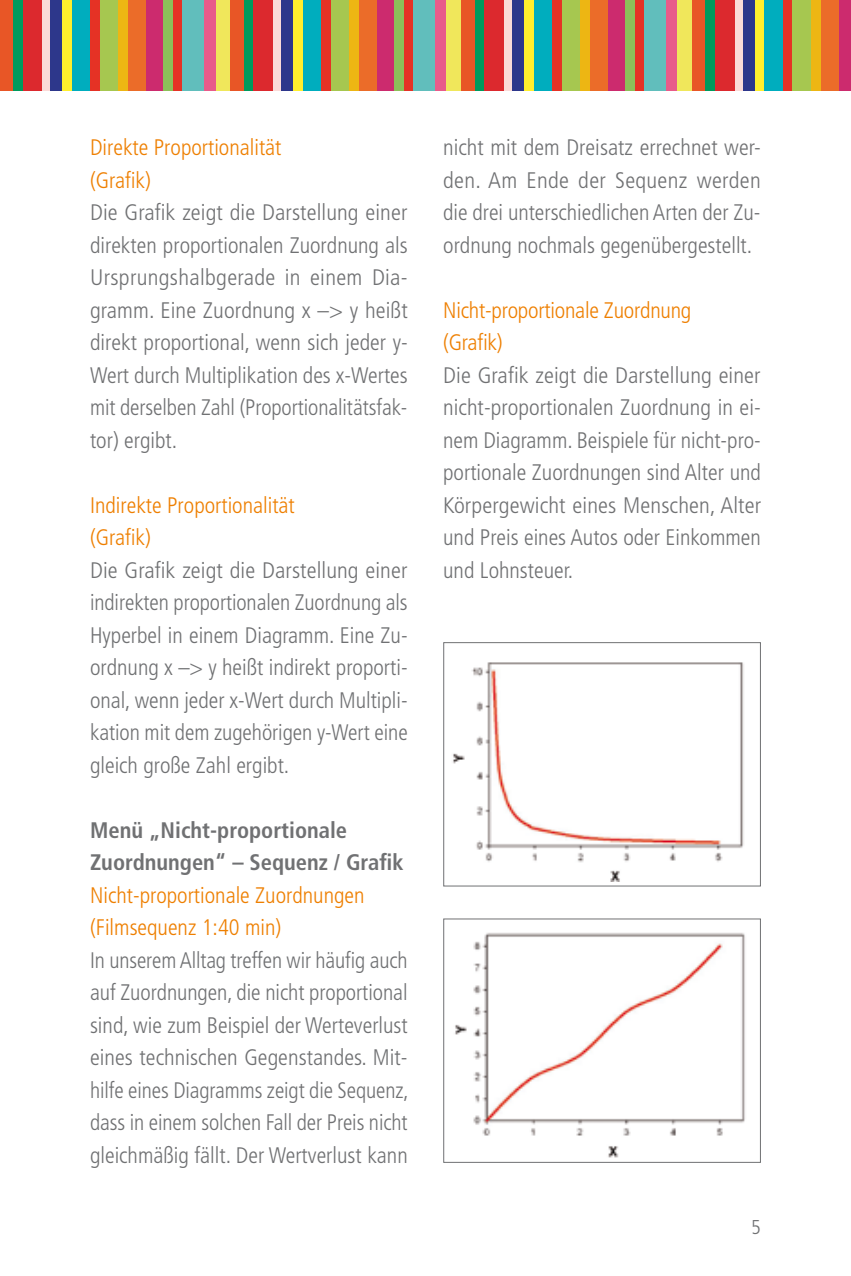
<style>
.page{position:relative;width:851px;height:1276px;background:#fff}
.page>*{position:absolute;margin:0;border:0;box-sizing:border-box;transform-origin:0 0}
.t1{font:300 condensed 22.5px/32.5px "Frutiger LT Std";color:#707173;text-align:justify}
.t2{font:300 condensed 22.5px/32.5px "Frutiger LT Std";color:#ee7f00}
.t3{font:700 condensed 22.5px/32.5px "Frutiger LT Std";color:#707173}
.t4{font:300 condensed 20px "Frutiger LT Std";color:#707173}
</style>
<div class="page">
<div style="left:0;top:0;width:13px;height:90px;background:#e85626"></div>
<div style="left:13px;top:0;width:10px;height:90px;background:#009a5d"></div>
<div style="left:23px;top:0;width:19px;height:90px;background:#dc292e"></div>
<div style="left:42px;top:0;width:9px;height:90px;background:#fbdbd8"></div>
<div style="left:51px;top:0;width:11px;height:90px;background:#2d378b"></div>
<div style="left:62px;top:0;width:10px;height:90px;background:#ffef2d"></div>
<div style="left:72px;top:0;width:18px;height:90px;background:#00adbe"></div>
<div style="left:90px;top:0;width:10px;height:90px;background:#e53225"></div>
<div style="left:100px;top:0;width:18px;height:90px;background:#a6c750"></div>
<div style="left:118px;top:0;width:10px;height:90px;background:#edb613"></div>
<div style="left:128px;top:0;width:18px;height:90px;background:#eb6c29"></div>
<div style="left:146px;top:0;width:17px;height:90px;background:#cc2b6e"></div>
<div style="left:163px;top:0;width:10px;height:90px;background:#8cbf59"></div>
<div style="left:173px;top:0;width:10px;height:90px;background:#e53225"></div>
<div style="left:183px;top:0;width:21px;height:90px;background:#61bebc"></div>
<div style="left:204px;top:0;width:11px;height:90px;background:#e85b8a"></div>
<div style="left:215px;top:0;width:15px;height:90px;background:#f0e75b"></div>
<div style="left:230px;top:0;width:14px;height:90px;background:#e85626"></div>
<div style="left:244px;top:0;width:9px;height:90px;background:#009a5d"></div>
<div style="left:253px;top:0;width:20px;height:90px;background:#dc292e"></div>
<div style="left:273px;top:0;width:8px;height:90px;background:#fbdbd8"></div>
<div style="left:281px;top:0;width:12px;height:90px;background:#2d378b"></div>
<div style="left:293px;top:0;width:10px;height:90px;background:#ffef2d"></div>
<div style="left:303px;top:0;width:18px;height:90px;background:#00adbe"></div>
<div style="left:321px;top:0;width:10px;height:90px;background:#e53225"></div>
<div style="left:331px;top:0;width:18px;height:90px;background:#a6c750"></div>
<div style="left:349px;top:0;width:10px;height:90px;background:#edb613"></div>
<div style="left:359px;top:0;width:18px;height:90px;background:#eb6c29"></div>
<div style="left:377px;top:0;width:16px;height:90px;background:#cc2b6e"></div>
<div style="left:393px;top:0;width:10px;height:90px;background:#8cbf59"></div>
<div style="left:403px;top:0;width:10px;height:90px;background:#e53225"></div>
<div style="left:413px;top:0;width:22px;height:90px;background:#61bebc"></div>
<div style="left:435px;top:0;width:11px;height:90px;background:#e85b8a"></div>
<div style="left:446px;top:0;width:15px;height:90px;background:#f0e75b"></div>
<div style="left:461px;top:0;width:13px;height:90px;background:#e85626"></div>
<div style="left:474px;top:0;width:10px;height:90px;background:#009a5d"></div>
<div style="left:484px;top:0;width:20px;height:90px;background:#dc292e"></div>
<div style="left:504px;top:0;width:8px;height:90px;background:#fbdbd8"></div>
<div style="left:512px;top:0;width:12px;height:90px;background:#2d378b"></div>
<div style="left:524px;top:0;width:10px;height:90px;background:#ffef2d"></div>
<div style="left:534px;top:0;width:18px;height:90px;background:#00adbe"></div>
<div style="left:552px;top:0;width:10px;height:90px;background:#e53225"></div>
<div style="left:562px;top:0;width:18px;height:90px;background:#a6c750"></div>
<div style="left:580px;top:0;width:10px;height:90px;background:#edb613"></div>
<div style="left:590px;top:0;width:18px;height:90px;background:#eb6c29"></div>
<div style="left:608px;top:0;width:16px;height:90px;background:#cc2b6e"></div>
<div style="left:624px;top:0;width:10px;height:90px;background:#8cbf59"></div>
<div style="left:634px;top:0;width:10px;height:90px;background:#e53225"></div>
<div style="left:644px;top:0;width:21px;height:90px;background:#61bebc"></div>
<div style="left:665px;top:0;width:12px;height:90px;background:#e85b8a"></div>
<div style="left:677px;top:0;width:15px;height:90px;background:#f0e75b"></div>
<div style="left:692px;top:0;width:13px;height:90px;background:#e85626"></div>
<div style="left:705px;top:0;width:10px;height:90px;background:#009a5d"></div>
<div style="left:715px;top:0;width:20px;height:90px;background:#dc292e"></div>
<div style="left:735px;top:0;width:8px;height:90px;background:#fbdbd8"></div>
<div style="left:743px;top:0;width:11px;height:90px;background:#2d378b"></div>
<div style="left:754px;top:0;width:10px;height:90px;background:#ffef2d"></div>
<div style="left:764px;top:0;width:18px;height:90px;background:#00adbe"></div>
<div style="left:782px;top:0;width:10px;height:90px;background:#e53225"></div>
<div style="left:792px;top:0;width:18px;height:90px;background:#a6c750"></div>
<div style="left:810px;top:0;width:10px;height:90px;background:#edb613"></div>
<div style="left:820px;top:0;width:18px;height:90px;background:#eb6c29"></div>
<div style="left:838px;top:0;width:12px;height:90px;background:#cc2b6e"></div>
<img style="left:455px;top:932px;width:290px;height:226px">
<img style="left:453px;top:662px;width:291px;height:219px">
<div style="left:443px;top:642px;width:317px;height:244px;border:1px solid #707173"></div>
<p class="t2" style="left:90px;top:131px;width:193px">Direkte Proportionalität (Grafik)</p>
<p class="t1" style="left:90px;top:196px;width:319px">Die Grafik zeigt die Darstellung einer direkten proportionalen Zuordnung als Ursprungshalbgerade in einem Dia&shy;gramm. Eine Zuordnung x –&gt; y heißt direkt proportional, wenn sich jeder y-Wert durch Multiplikation des x-Wertes mit derselben Zahl (Proportionalitätsfak&shy;tor) ergibt.</p>
<p class="t2" style="left:90px;top:489px;width:206px">Indirekte Proportionalität (Grafik)</p>
<p class="t1" style="left:90px;top:554px;width:319px">Die Grafik zeigt die Darstellung einer indirekten proportionalen Zuordnung als Hyperbel in einem Diagramm. Eine Zu&shy;ordnung x –&gt; y heißt indirekt proporti&shy;onal, wenn jeder x-Wert durch Multipli&shy;kation mit dem zugehörigen y-Wert eine gleich große Zahl ergibt.</p>
<p class="t3" style="left:90px;top:813px;width:315px">Menü „Nicht-proportionale<br>Zuordnungen“ – Sequenz / Grafik</p>
<p class="t2" style="left:90px;top:879px;width:276px">Nicht-proportionale Zuordnungen (Filmsequenz 1:40 min)</p>
<p class="t1" style="left:90px;top:944px;width:320px">In unserem Alltag treffen wir häufig auch auf Zuordnungen, die nicht proportional sind, wie zum Beispiel der Werteverlust eines technischen Gegenstandes. Mit&shy;hilfe eines Diagramms zeigt die Sequenz, dass in einem solchen Fall der Preis nicht gleichmäßig fällt. Der Wertverlust kann</p>
<p class="t1" style="left:443px;top:131px;width:319px">nicht mit dem Dreisatz errechnet wer&shy;den. Am Ende der Sequenz werden die drei unterschiedlichen Arten der Zu&shy;ordnung nochmals gegenübergestellt.</p>
<p class="t2" style="left:443px;top:294px;width:249px">Nicht-proportionale Zuordnung (Grafik)</p>
<p class="t1" style="left:443px;top:359px;width:319px">Die Grafik zeigt die Darstellung einer nicht-proportionalen Zuordnung in ei&shy;nem Diagramm. Beispiele für nicht-pro&shy;portionale Zuordnungen sind Alter und Körpergewicht eines Menschen, Alter und Preis eines Autos oder Einkommen und Lohnsteuer.</p>
<p class="t4" style="left:751px;top:1216px;width:11px">5</p>
</div>
